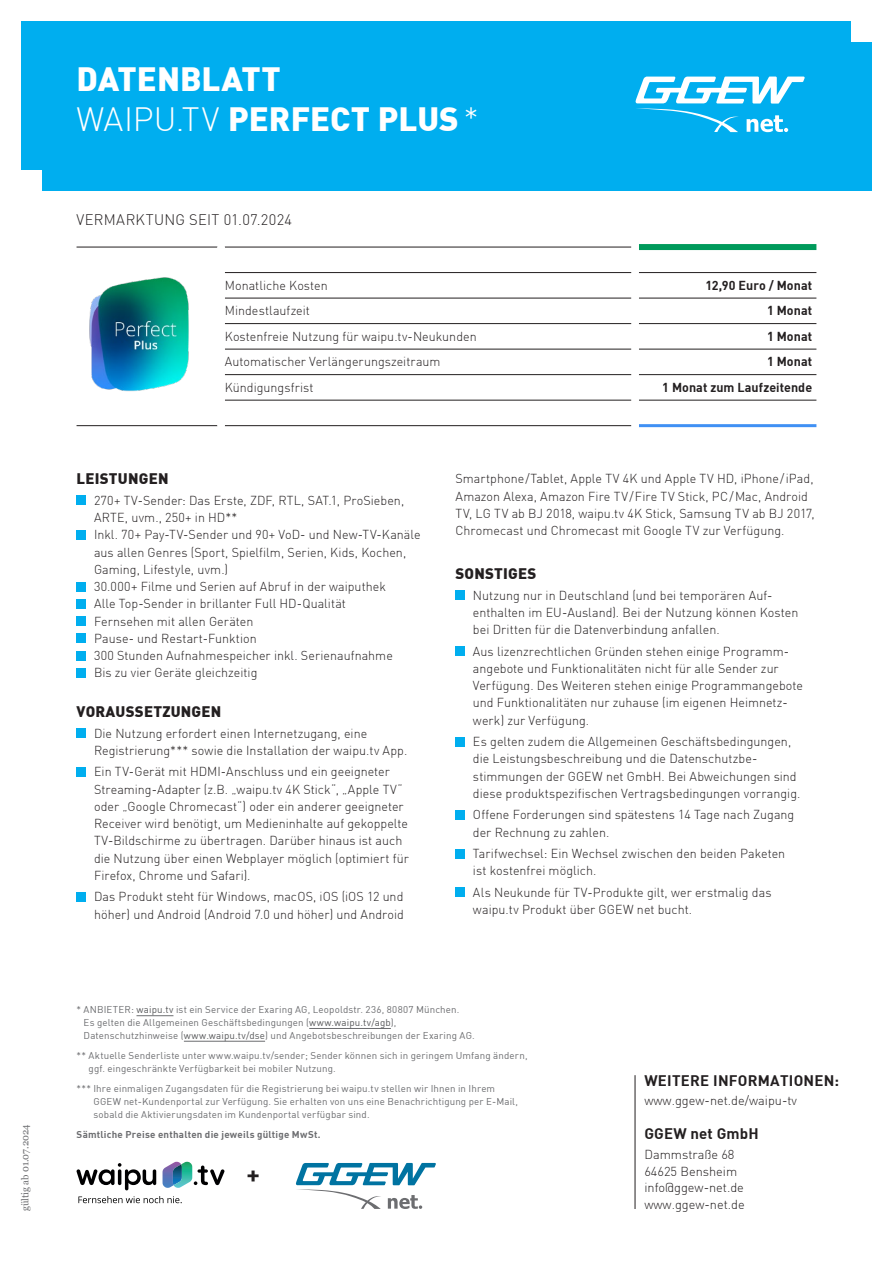
<style>
.page{position:relative;width:893px;height:1263px;background:#fff}
.page>*{position:absolute;margin:0;border:0;box-sizing:border-box;transform-origin:0 0}
.t1{font:900 33px/40.5px "DIN";color:#fff}
.t2{font:700 24.9px "DIN";color:#231f20}
.t3{font:900 15px "DIN";letter-spacing:.015em;color:#231f20}
.t4{font:700 15px "DIN";letter-spacing:.015em;color:#231f20}
.t5{font:300 15px "DIN";letter-spacing:.02em;color:#231f20}
.t6{font:300 12.75px/17.2px "DIN";letter-spacing:.005em;color:#231f20}
.t7{font:700 12.75px "DIN";letter-spacing:.005em;color:#231f20}
.t8{font:9.75px/12.8px "DIN";letter-spacing:.015em;color:#6c6d70}
.t9{font:700 9.75px "DIN";letter-spacing:.025em;color:#6c6d70}
.t10{font:9.75px "Georgia";color:#6c6d70}
.s1{font-weight:300}
.s2{color:#57585a}
</style>
<div class="page">
<div style="left:42px;top:43px;width:830px;height:148px;background:#00aeef"></div>
<div style="left:21px;top:21px;width:829px;height:149px;background:#00aeef"></div>
<svg style="left:635px;top:77px;width:170px;height:55px"></svg>
<hr style="left:225px;top:272px;width:406px;height:1px;background:#231f20">
<hr style="left:639px;top:272px;width:177px;height:1px;background:#231f20">
<hr style="left:225px;top:298px;width:406px;height:1px;background:#231f20">
<hr style="left:225px;top:323px;width:406px;height:1px;background:#231f20">
<hr style="left:225px;top:349px;width:406px;height:1px;background:#231f20">
<hr style="left:225px;top:374px;width:406px;height:1px;background:#231f20">
<hr style="left:225px;top:400px;width:406px;height:1px;background:#231f20">
<hr style="left:77px;top:425px;width:140px;height:1px;background:#231f20">
<hr style="left:225px;top:425px;width:406px;height:1px;background:#231f20">
<hr style="left:77px;top:247px;width:140px;height:1px;background:#231f20">
<hr style="left:225px;top:247px;width:406px;height:1px;background:#231f20">
<hr style="left:639px;top:298px;width:177px;height:1px;background:#231f20">
<hr style="left:639px;top:323px;width:177px;height:1px;background:#231f20">
<hr style="left:639px;top:349px;width:177px;height:1px;background:#231f20">
<hr style="left:639px;top:374px;width:177px;height:1px;background:#231f20">
<hr style="left:639px;top:400px;width:177px;height:1px;background:#231f20">
<hr style="left:639px;top:424px;width:177px;height:3px;background:#4090f4">
<div style="left:639px;top:244px;width:177px;height:6px;background:#009a5b"></div>
<div style="left:77px;top:496px;width:9px;height:9px;background:#00aeef"></div>
<div style="left:77px;top:530px;width:9px;height:9px;background:#00aeef"></div>
<div style="left:77px;top:582px;width:9px;height:9px;background:#00aeef"></div>
<div style="left:77px;top:599px;width:9px;height:9px;background:#00aeef"></div>
<div style="left:77px;top:617px;width:9px;height:9px;background:#00aeef"></div>
<div style="left:77px;top:634px;width:9px;height:9px;background:#00aeef"></div>
<div style="left:77px;top:651px;width:9px;height:9px;background:#00aeef"></div>
<div style="left:77px;top:668px;width:9px;height:9px;background:#00aeef"></div>
<div style="left:77px;top:729px;width:9px;height:9px;background:#00aeef"></div>
<div style="left:77px;top:767px;width:9px;height:9px;background:#00aeef"></div>
<div style="left:77px;top:892px;width:9px;height:9px;background:#00aeef"></div>
<div style="left:455px;top:591px;width:10px;height:9px;background:#00aeef"></div>
<div style="left:455px;top:647px;width:10px;height:9px;background:#00aeef"></div>
<div style="left:455px;top:737px;width:10px;height:9px;background:#00aeef"></div>
<div style="left:455px;top:810px;width:10px;height:9px;background:#00aeef"></div>
<div style="left:455px;top:849px;width:10px;height:9px;background:#00aeef"></div>
<div style="left:455px;top:888px;width:10px;height:9px;background:#00aeef"></div>
<img style="left:89px;top:277px;width:100px;height:115px">
<svg style="left:296px;top:1163px;width:140px;height:46px"></svg>
<svg style="left:77px;top:1163px;width:79px;height:27px"></svg>
<svg style="left:163px;top:1162px;width:61px;height:26px"></svg>
<svg style="left:78px;top:1196px;width:104px;height:7px"></svg>
<hr style="left:635px;top:1075px;width:1px;height:134px;background:#231f20">
<hr style="left:136px;top:1015px;width:37px;height:1px;background:#6c6d70">
<hr style="left:309px;top:1028px;width:82px;height:1px;background:#6c6d70">
<hr style="left:184px;top:1041px;width:81px;height:1px;background:#6c6d70">
<p class="t10" style="left:18px;top:1211px;width:88px;rotate:-90deg">gültig ab 01.07.2024</p>
<h1 class="t1" style="left:77px;top:57px;width:404px">DATENBLATT<br><span class="s1">WAIPU.TV</span> PERFECT PLUS<span class="s1">*</span></h1>
<p class="t5" style="left:77px;top:210px;width:217px">VERMARKTUNG SEIT 01.07.2024</p>
<p class="t6" style="left:225px;top:276px;width:104px">Monatliche Kosten</p>
<p class="t7" style="left:706px;top:277px;width:108px">12,90 Euro / Monat</p>
<p class="t6" style="left:225px;top:302px;width:87px">Mindestlaufzeit</p>
<p class="t7" style="left:767px;top:302px;width:47px">1 Monat</p>
<p class="t6" style="left:225px;top:327px;width:253px">Kostenfreie Nutzung für waipu.tv-Neukunden</p>
<p class="t7" style="left:767px;top:328px;width:47px">1 Monat</p>
<p class="t6" style="left:225px;top:353px;width:217px">Automatischer Verlängerungszeitraum</p>
<p class="t7" style="left:767px;top:353px;width:47px">1 Monat</p>
<p class="t6" style="left:225px;top:378px;width:90px">Kündigungsfrist</p>
<p class="t7" style="left:662px;top:379px;width:151px">1 Monat zum Laufzeitende</p>
<p class="t3" style="left:77px;top:469px;width:93px">LEISTUNGEN</p>
<p class="t6" style="left:94px;top:492px;width:328px">270+ TV-Sender: Das Erste, ZDF, RTL, SAT.1, ProSieben, ARTE, uvm., 250+ in HD**<br>Inkl. 70+ Pay-TV-Sender und 90+ VoD- und New-TV-Kanäle aus allen Genres (Sport, Spielfilm, Serien, Kids, Kochen, Gaming, Lifestyle, uvm.)<br>30.000+ Filme und Serien auf Abruf in der waiputhek<br>Alle Top-Sender in brillanter Full HD-Qualität<br>Fernsehen mit allen Geräten<br>Pause- und Restart-Funktion<br>300 Stunden Aufnahmespeicher inkl. Serienaufnahme<br>Bis zu vier Geräte gleichzeitig</p>
<p class="t3" style="left:77px;top:701px;width:146px">VORAUSSETZUNGEN</p>
<p class="t6" style="left:94px;top:724px;width:315px">Die Nutzung erfordert einen Internetzugang, eine<br>Registrierung*** sowie die Installation der waipu.tv App.</p>
<p class="t6" style="left:94px;top:763px;width:316px">Ein TV-Gerät mit HDMI-Anschluss und ein geeigneter Streaming-Adapter (z.B. „waipu.tv 4K Stick“, „Apple TV“ oder „Google Chromecast“) oder ein anderer geeigneter Receiver wird benötigt, um Medieninhalte auf gekoppelte TV-Bildschirme zu übertragen. Darüber hinaus ist auch die Nutzung über einen Webplayer möglich (optimiert für Firefox, Chrome und Safari).</p>
<p class="t6" style="left:94px;top:888px;width:311px">Das Produkt steht für Windows, macOS, iOS (iOS 12 und höher) und Android (Android 7.0 und höher) und Android</p>
<p class="t6" style="left:455px;top:470px;width:361px">Smartphone/Tablet, Apple TV 4K und Apple TV HD, iPhone/iPad, Amazon Alexa, Amazon Fire TV/Fire TV Stick, PC/Mac, Android TV, LG TV ab BJ 2018, waipu.tv 4K Stick, Samsung TV ab BJ 2017, Chromecast und Chromecast mit Google TV zur Verfügung.</p>
<p class="t3" style="left:455px;top:563px;width:82px">SONSTIGES</p>
<p class="t6" style="left:473px;top:586px;width:327px">Nutzung nur in Deutschland (und bei temporären Auf&shy;enthalten im EU-Ausland). Bei der Nutzung können Kosten bei Dritten für die Datenverbindung anfallen.</p>
<p class="t6" style="left:473px;top:642px;width:331px">Aus lizenzrechtlichen Gründen stehen einige Programm&shy;angebote und Funktionalitäten nicht für alle Sender zur Verfügung. Des Weiteren stehen einige Programmangebote und Funktionalitäten nur zuhause (im eigenen Heimnetz&shy;werk) zur Verfügung.</p>
<p class="t6" style="left:473px;top:733px;width:329px">Es gelten zudem die Allgemeinen Geschäftsbedingungen, die Leistungsbeschreibung und die Datenschutzbe&shy;stimmungen der GGEW net GmbH. Bei Abweichungen sind diese produktspezifischen Vertragsbedingungen vorrangig.</p>
<p class="t6" style="left:473px;top:806px;width:323px">Offene Forderungen sind spätestens 14 Tage nach Zugang der Rechnung zu zahlen.</p>
<p class="t6" style="left:473px;top:845px;width:314px">Tarifwechsel: Ein Wechsel zwischen den beiden Paketen ist kostenfrei möglich.</p>
<p class="t6" style="left:473px;top:884px;width:300px">Als Neukunde für TV-Produkte gilt, wer erstmalig das waipu.tv Produkt über GGEW net bucht.</p>
<p class="t8" style="left:84px;top:1003px;width:393px;text-indent:-7px">* ANBIETER: <span class="s2">waipu.tv</span> ist ein Service der Exaring AG, Leopoldstr. 236, 80807 München.<br>Es gelten die Allgemeinen Geschäftsbedingungen (<span class="s2">www.waipu.tv/agb</span>),<br>Datenschutzhinweise (<span class="s2">www.waipu.tv/dse</span>) und Angebotsbeschreibungen der Exaring AG.</p>
<p class="t8" style="left:89px;top:1049px;width:441px;text-indent:-12px">** Aktuelle Senderliste unter www.waipu.tv/sender; Sender können sich in geringem Umfang ändern, ggf. eingeschränkte Verfügbarkeit bei mobiler Nutzung.</p>
<p class="t8" style="left:93px;top:1082px;width:426px;text-indent:-17px">*** Ihre einmaligen Zugangsdaten für die Registrierung bei waipu.tv stellen wir Ihnen in Ihrem<br>GGEW net-Kundenportal zur Verfügung. Sie erhalten von uns eine Benachrichtigung per E-Mail, sobald die Aktivierungsdaten im Kundenportal verfügbar sind.</p>
<p class="t9" style="left:77px;top:1128px;width:246px">Sämtliche Preise enthalten die jeweils gültige MwSt.</p>
<h2 class="t2" style="left:247px;top:1157px;width:15px">+</h2>
<p class="t4" style="left:644px;top:1070px;width:196px">WEITERE INFORMATIONEN:</p>
<p class="t6" style="left:644px;top:1091px;width:154px">www.ggew-net.de/waipu-tv</p>
<p class="t4" style="left:644px;top:1123px;width:116px">GGEW net GmbH</p>
<p class="t6" style="left:644px;top:1146px;width:102px;line-height:16.5px">Dammstraße 68<br>64625 Bensheim info@ggew-net.de www.ggew-net.de</p>
</div>
